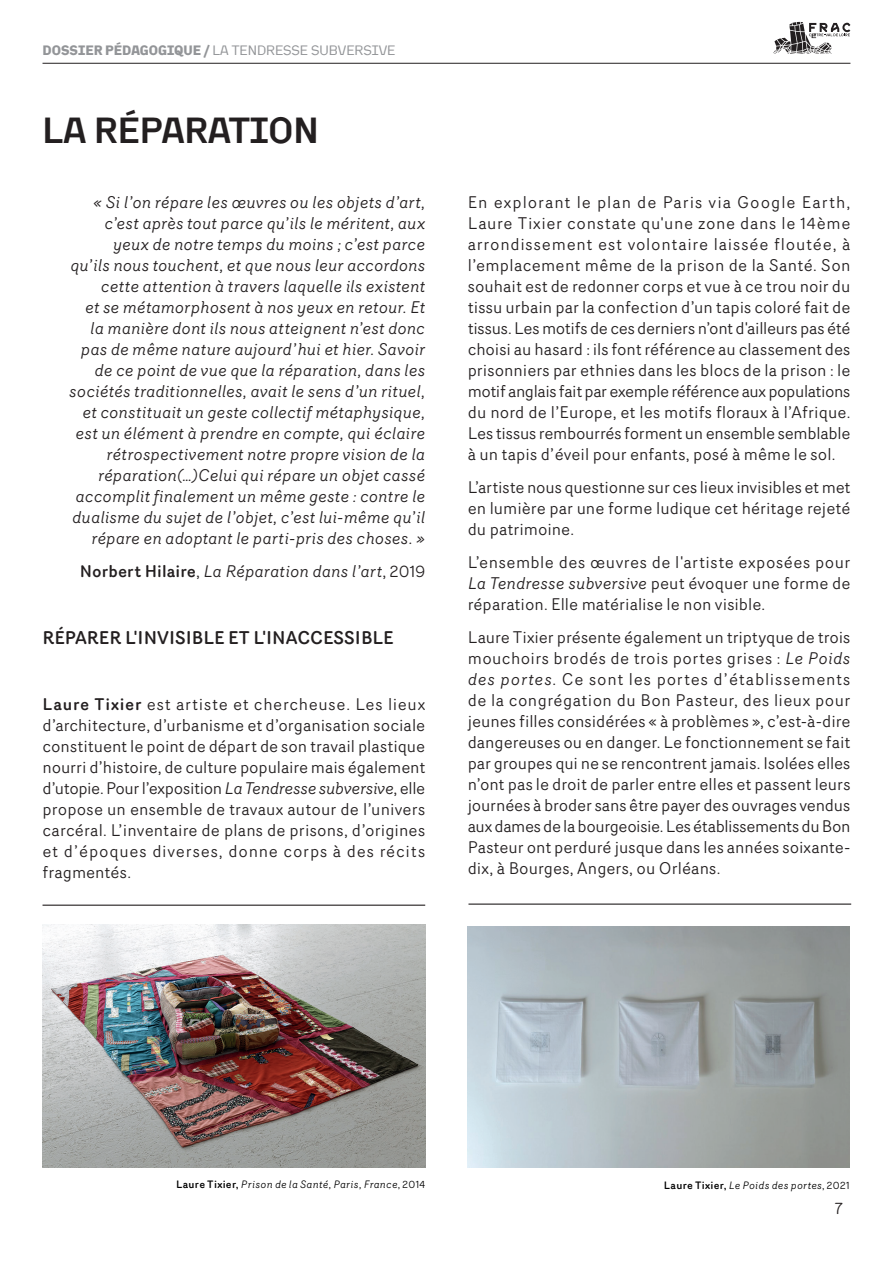
<style>
.page{position:relative;width:893px;height:1263px;background:#fff}
.page>*{position:absolute;margin:0;border:0;box-sizing:border-box;transform-origin:0 0}
.t1{font:500 36px "Kade";color:#231f20}
.t2{font:500 18px "Router";color:#231f20}
.t3{font:16.5px/21px "Router";letter-spacing:.005em;color:#231f20;text-align:justify}
.t4{font:italic 16.5px/21px "Router";color:#231f20;text-align:right}
.t5{font:13.5px "Kade";color:#939598}
.t6{font:italic 10.5px "Router";letter-spacing:.02em;color:#000001}
.s1{font-weight:700}
.s2{font-weight:500;font-style:normal}
.s3{font-style:normal}
.s4{font-weight:500}
.s5{font-style:italic}
</style>
<div class="page">
<hr style="left:43px;top:63px;width:807px;height:1px;background:#231f20">
<svg style="left:773px;top:22px;width:77px;height:32px"></svg>
<hr style="left:43px;top:904px;width:382px;height:2px;background:#231f20">
<hr style="left:468px;top:903px;width:383px;height:2px;background:#231f20">
<img style="left:468px;top:926px;width:382px;height:242px">
<img style="left:43px;top:925px;width:382px;height:243px">
<p class="t5" style="left:43px;top:41px;width:354px"><span class="s1">DOSSIER PÉDAGOGIQUE /</span> LA TENDRESSE SUBVERSIVE</p>
<h1 class="t1" style="left:43px;top:107px;width:278px">LA RÉPARATION</h1>
<p class="t4" style="left:69px;top:191px;width:357px">« Si l’on répare les œuvres ou les objets d’art, c’est après tout parce qu’ils le méritent, aux yeux de notre temps du moins ; c’est parce<br>qu’ils nous touchent, et que nous leur accordons cette attention à travers laquelle ils existent<br>et se métamorphosent à nos yeux en retour. Et la manière dont ils nous atteignent n’est donc pas de même nature aujourd’hui et hier. Savoir de ce point de vue que la réparation, dans les sociétés traditionnelles, avait le sens d’un rituel, et constituait un geste collectif métaphysique, est un élément à prendre en compte, qui éclaire rétrospectivement notre propre vision de la réparation(…)Celui qui répare un objet cassé accomplit finalement un même geste : contre le dualisme du sujet de l’objet, c’est lui-même qu’il répare en adoptant le parti-pris des choses. »</p>
<p class="t4" style="left:80px;top:560px;width:347px"><span class="s2">Norbert Hilaire</span><span class="s3">,</span> La Réparation dans l’art<span class="s3">, 2019</span></p>
<p class="t2" style="left:43px;top:624px;width:353px">RÉPARER L'INVISIBLE ET L'INACCESSIBLE</p>
<p class="t3" style="left:43px;top:693px;width:384px"><span class="s4">Laure Tixier</span> est artiste et chercheuse. Les lieux d’architecture, d’urbanisme et d’organisation sociale constituent le point de départ de son travail plastique nourri d’histoire, de culture populaire mais également d’utopie. Pour l’exposition <span class="s5">La Tendresse subversive</span>, elle propose un ensemble de travaux autour de l’univers carcéral. L’inventaire de plans de prisons, d’origines et d’époques diverses, donne corps à des récits fragmentés.</p>
<p class="t3" style="left:468px;top:191px;width:384px;text-align:left">En explorant le plan de Paris via Google Earth, Laure Tixier constate qu'une zone dans le 14ème arrondissement est volontaire laissée floutée, à l’emplacement même de la prison de la Santé. Son souhait est de redonner corps et vue à ce trou noir du tissu urbain par la confection d’un tapis coloré fait de tissus. Les motifs de ces derniers n’ont d'ailleurs pas été choisi au hasard : ils font référence au classement des prisonniers par ethnies dans les blocs de la prison : le motif anglais fait par exemple référence aux populations du nord de l’Europe, et les motifs floraux à l’Afrique.<br>Les tissus rembourrés forment un ensemble semblable à un tapis d’éveil pour enfants, posé à même le sol.</p>
<p class="t3" style="left:468px;top:476px;width:384px">L’artiste nous questionne sur ces lieux invisibles et met en lumière par une forme ludique cet héritage rejeté du patrimoine.</p>
<p class="t3" style="left:468px;top:551px;width:384px">L’ensemble des œuvres de l'artiste exposées pour <span class="s5">La Tendresse subversive</span> peut évoquer une forme de réparation. Elle matérialise le non visible.</p>
<p class="t3" style="left:468px;top:626px;width:384px">Laure Tixier présente également un triptyque de trois mouchoirs brodés de trois portes grises : <span class="s5">Le Poids des portes</span>. Ce sont les portes d’établissements de la congrégation du Bon Pasteur, des lieux pour jeunes filles considérées « à problèmes », c’est-à-dire dangereuses ou en danger. Le fonctionnement se fait par groupes qui ne se rencontrent jamais. Isolées elles n’ont pas le droit de parler entre elles et passent leurs journées à broder sans être payer des ouvrages vendus aux dames de la bourgeoisie. Les établissements du Bon Pasteur ont perduré jusque dans les années soixante&shy;dix, à Bourges, Angers, ou Orléans.</p>
<p class="t6" style="left:176px;top:1176px;width:251px"><span class="s2">Laure Tixier,</span> Prison de la Santé, Paris, France<span class="s3">, 2014</span></p>
<p class="t6" style="left:664px;top:1177px;width:187px"><span class="s2">Laure Tixier,</span> Le Poids des portes<span class="s3">, 2021</span></p>
<p class="t3" style="left:833px;top:1197px;width:13px">7</p>
</div>
